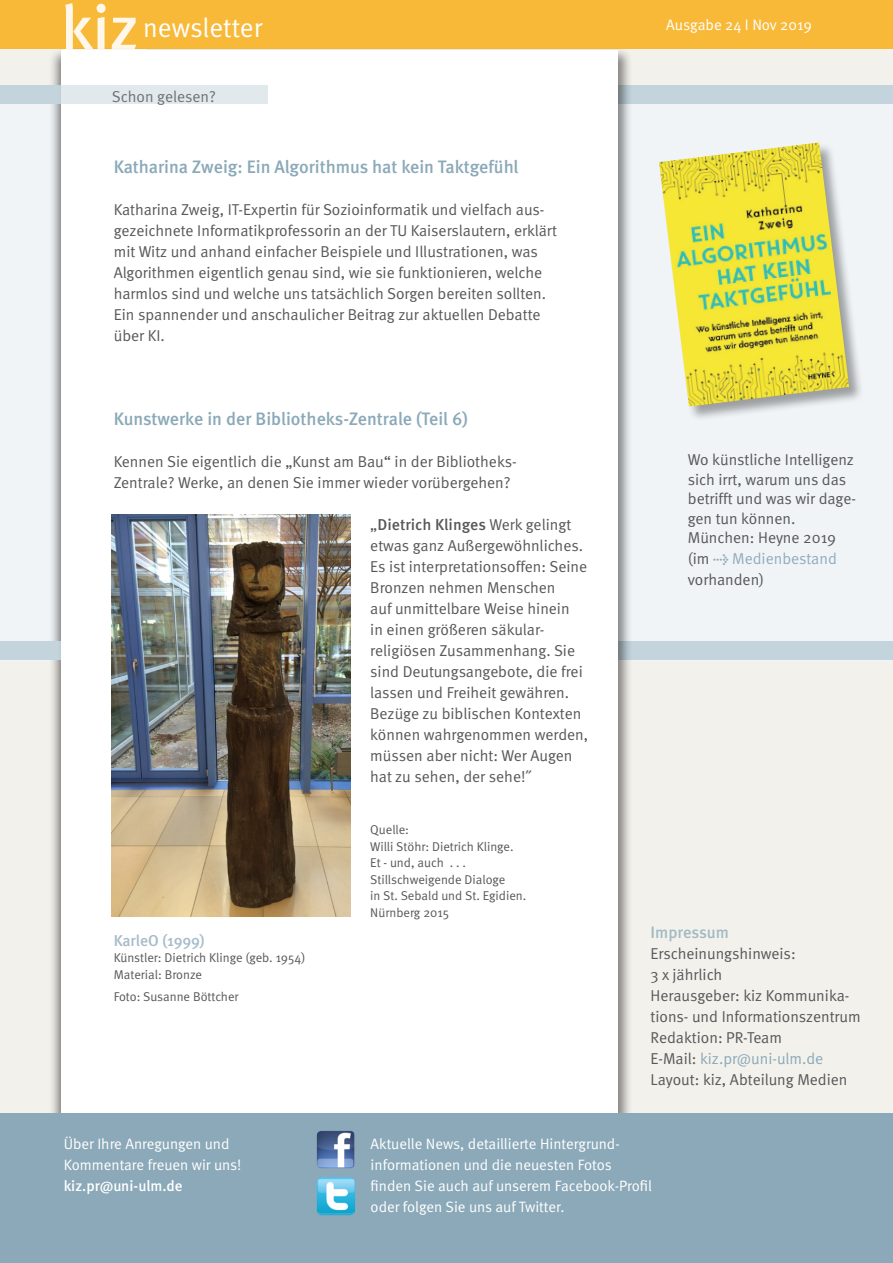
<style>
.page{position:relative;width:893px;height:1263px;background:#fff}
.page>*{position:absolute;margin:0;border:0;box-sizing:border-box;transform-origin:0 0}
.t1{font:500 63px "Meta";color:#fff}
.Überschrift{font:27px "Meta Normal";color:#fff}
.t2{font:500 18px "Meta";color:#8ba9b8}
.t3{font:500 16.5px "Meta";letter-spacing:-.005em;color:#a1bac6}
.t4{font:15.75px/21px "Meta Normal";color:#58585a}
.t5{font:15.75px "Meta Normal";color:#8ba9b8}
.t6{font:15.75px "Meta Normal";color:#707172}
.t7{font:500 15.75px "Meta";letter-spacing:-.01em;color:#a6bcca}
.t8{font:15.15px "Meta Normal";color:#fff}
.t9{font:15px/21px "Meta Normal";color:#fff}
.t10{font:500 15px "Meta";color:#fff}
.t11{font:12.75px/16.5px "Meta Normal";color:#58585a}
.s1{font-family:"Meta OT";font-weight:500}
.s2{font-family:"Meta Medium Expert";color:#91acbc}
.s3{color:#91acbc}
.s4{color:#58585a}
</style>
<div class="page">
<div style="left:0;top:661px;width:893px;height:602px;background:#f3f1ec"></div>
<div style="left:0;top:104px;width:893px;height:556px;background:#f0f4f7"></div>
<div style="left:0;top:0;width:893px;height:50px;background:#f8b938"></div>
<div style="left:0;top:50px;width:893px;height:54px;background:#f3f1ec"></div>
<div style="left:48px;top:47px;width:102px;height:1216px;background:#000;opacity:.44"></div>
<div style="left:0;top:641px;width:893px;height:18px;background:#c3d4dc"></div>
<div style="left:0;top:85px;width:893px;height:19px;background:#c3d4dc"></div>
<div style="left:58px;top:47px;width:575px;height:1082px;background:#000;opacity:.45"></div>
<div style="left:61px;top:50px;width:557px;height:1064px;background:#fff"></div>
<div style="left:58px;top:85px;width:210px;height:19px;background:#e1e9ed"></div>
<div style="left:0;top:1114px;width:893px;height:149px;background:#8ba9b8"></div>
<img style="left:317px;top:1131px;width:38px;height:37px">
<img style="left:317px;top:1177px;width:38px;height:38px">
<div style="left:659px;top:142px;width:205px;height:280px;background:#000;opacity:.35"></div>
<img style="left:659px;top:142px;width:190px;height:264px">
<img style="left:112px;top:515px;width:239px;height:401px">
<h1 class="t1" style="left:61px;top:-9px;width:79px">kiz</h1>
<p class="Überschrift" style="left:143px;top:12px;width:120px">newsletter</p>
<p class="t8" style="left:666px;top:16px;width:147px">Ausgabe 24 I Nov 2019</p>
<p class="t6" style="left:112px;top:87px;width:105px">Schon gelesen?</p>
<p class="t2" style="left:114px;top:156px;width:406px">Katharina Zweig: Ein Algorithmus hat kein Taktgefühl</p>
<p class="t4" style="left:114px;top:199px;width:445px">Katharina Zweig, IT-Expertin für Sozioinformatik und vielfach aus&shy;gezeichnete Informatikprofessorin an der TU Kaiserslautern, erklärt mit Witz und anhand einfacher Beispiele und Illustrationen, was Algorithmen eigentlich genau sind, wie sie funktionieren, welche harmlos sind und welche uns tatsächlich Sorgen bereiten sollten.<br>Ein spannender und anschaulicher Beitrag zur aktuellen Debatte über KI.</p>
<p class="t2" style="left:114px;top:408px;width:356px">Kunstwerke in der Bibliotheks-Zentrale (Teil 6)</p>
<p class="t4" style="left:114px;top:451px;width:405px">Kennen Sie eigentlich die „Kunst am Bau“ in der Bibliotheks-</p>
<p class="t4" style="left:114px;top:472px;width:398px">Zentrale? Werke, an denen Sie immer wieder vorübergehen?</p>
<p class="t4" style="left:370px;top:514px;width:219px">„<span class="s1">Dietrich Klinges</span> Werk gelingt etwas ganz Außergewöhnliches.<br>Es ist interpretationsoffen: Seine<br>Bronzen nehmen Menschen<br>auf unmittelbare Weise hinein<br>in einen größeren säkular&shy;religiösen Zusammenhang. Sie sind Deutungsangebote, die frei lassen und Freiheit gewähren.<br>Bezüge zu biblischen Kontexten können wahrgenommen werden, müssen aber nicht: Wer Augen hat zu sehen, der sehe!˝</p>
<p class="t7" style="left:114px;top:931px;width:93px">KarleO (1999)</p>
<p class="t11" style="left:114px;top:949px;width:193px">Künstler: Dietrich Klinge (geb. 1954)</p>
<p class="t11" style="left:114px;top:966px;width:90px">Material: Bronze</p>
<p class="t11" style="left:114px;top:988px;width:126px">Foto: Susanne Böttcher</p>
<p class="t11" style="left:370px;top:821px;width:40px">Quelle:</p>
<p class="t11" style="left:370px;top:838px;width:145px">Willi Stöhr: Dietrich Klinge.</p>
<p class="t11" style="left:370px;top:854px;width:97px">Et - und, auch . . .</p>
<p class="t11" style="left:370px;top:871px;width:158px">Stillschweigende Dialoge<br>in St. Sebald und St. Egidien.</p>
<p class="t11" style="left:370px;top:904px;width:80px">Nürnberg 2015</p>
<p class="t4" style="left:688px;top:450px;width:170px;line-height:19.5px">Wo künstliche Intelligenz sich irrt, warum uns das betrifft und was wir dage&shy;gen tun können.</p>
<p class="t4" style="left:688px;top:527px;width:150px">München: Heyne 2019</p>
<p class="t4" style="left:688px;top:548px;width:151px">(im <span class="s2">t</span> <span class="s3">Medienbestand </span>vorhanden)</p>
<p class="t3" style="left:651px;top:922px;width:80px">Impressum</p>
<p class="t4" style="left:651px;top:943px;width:147px">Erscheinungshinweis:</p>
<p class="t4" style="left:651px;top:964px;width:73px">3 x jährlich</p>
<p class="t4" style="left:651px;top:985px;width:212px">Herausgeber: kiz Kommunika&shy;tions- und Informationszentrum</p>
<p class="t4" style="left:651px;top:1027px;width:133px">Redaktion: PR-Team</p>
<p class="t5" style="left:651px;top:1049px;width:174px"><span class="s4">E-Mail:</span> kiz.pr@uni-ulm.de</p>
<p class="t4" style="left:651px;top:1069px;width:198px">Layout: kiz, Abteilung Medien</p>
<p class="t9" style="left:64px;top:1133px;width:179px">Über Ihre Anregungen und<br>Kommentare freuen wir uns!</p>
<p class="t10" style="left:64px;top:1177px;width:120px">kiz.pr@uni-ulm.de</p>
<p class="t9" style="left:371px;top:1133px;width:251px">Aktuelle News, detaillierte Hintergrund-</p>
<p class="t9" style="left:371px;top:1154px;width:283px">informationen und die neuesten Fotos finden Sie auch auf unserem Facebook-Profil oder folgen Sie uns auf Twitter.</p>
</div>
